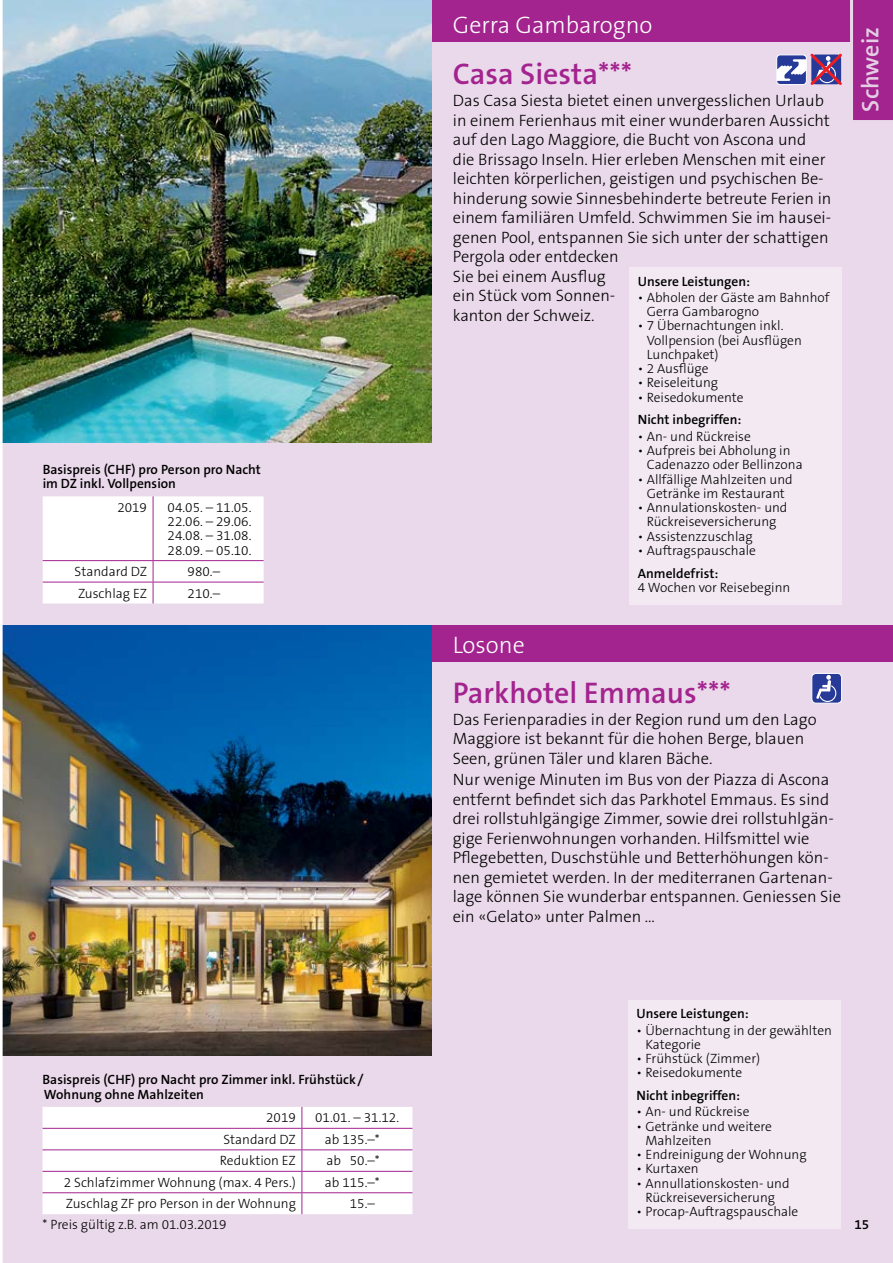
<style>
.page{position:relative;width:893px;height:1263px;background:#ead9ea}
.page>*{position:absolute;margin:0;border:0;box-sizing:border-box;transform-origin:0 0}
.t1{font:600 30px "The Sans B6";color:#a3238f}
.t2{font:300 24px "The Sans B3";color:#fff}
.t3{font:600 24px "The Sans B6";color:#e4cee4}
.t4{font:300 16.5px/19.5px "The Sans B3";color:#000}
.t5{font:300 13.5px/14.2px "The Sans B3";color:#000}
.t6{font:600 13.5px/14.2px "The Sans B6";color:#000}
</style>
<div class="page">
<div style="left:0;top:0;width:893px;height:42px;background:#a3238f"></div>
<div style="left:0;top:625px;width:893px;height:36px;background:#a3238f"></div>
<img style="left:3px;top:0;width:429px;height:442px">
<img style="left:3px;top:625px;width:428px;height:431px">
<svg style="left:43px;top:1107px;width:369px;height:107px;background:#fbf7fa"></svg>
<hr style="left:302px;top:1192px;width:110px;height:1px;background:#a3238f">
<div style="left:628px;top:1000px;width:213px;height:229px;background:#f2e9f3"></div>
<div style="left:43px;top:496px;width:221px;height:107px;background:#fff"></div>
<hr style="left:153px;top:560px;width:111px;height:1px;background:#a3238f">
<hr style="left:153px;top:582px;width:111px;height:1px;background:#a3238f">
<div style="left:629px;top:268px;width:213px;height:336px;background:#f2e9f3"></div>
<div style="left:812px;top:673px;width:30px;height:30px;background:#283a97;border-radius:4px"></div>
<div style="left:811px;top:673px;width:31px;height:30px;border:1px solid #fff;border-radius:4px"></div>
<svg style="left:816px;top:675px;width:20px;height:27px"></svg>
<div style="left:776px;top:55px;width:31px;height:30px;border:1px solid #fff;border-radius:4px"></div>
<svg style="left:777px;top:0;width:116px;height:120px"></svg>
<hr style="left:0;top:0;width:3px;height:1263px;background:#fff">
<p class="t6" style="left:43px;top:463px;width:220px">Basispreis (CHF) pro Person pro Nacht im DZ inkl. Vollpension</p>
<p class="t5" style="left:117px;top:501px;width:31px">2019</p>
<p class="t5" style="left:168px;top:501px;width:85px;text-align:justify">04.05. – 11.05.<br>22.06. – 29.06.<br>24.08. – 31.08.<br>28.09. – 05.10.</p>
<p class="t5" style="left:75px;top:565px;width:74px">Standard DZ</p>
<p class="t5" style="left:188px;top:565px;width:34px">980.–</p>
<p class="t5" style="left:78px;top:587px;width:71px">Zuschlag EZ</p>
<p class="t5" style="left:188px;top:587px;width:34px">210.–</p>
<p class="t6" style="left:43px;top:1073px;width:323px">Basispreis (CHF) pro Nacht pro Zimmer inkl. Frühstück/ -Wohnung ohne Mahlzeiten</p>
<p class="t5" style="left:266px;top:1111px;width:31px">2019</p>
<p class="t5" style="left:315px;top:1111px;width:85px">01.01. – 31.12.</p>
<p class="t5" style="left:223px;top:1133px;width:74px">Standard DZ</p>
<p class="t5" style="left:325px;top:1133px;width:56px">ab 135.–*</p>
<p class="t5" style="left:220px;top:1154px;width:77px">Reduktion EZ</p>
<p class="t5" style="left:326px;top:1154px;width:55px">ab 50.–*</p>
<p class="t5" style="left:64px;top:1176px;width:234px">2 Schlafzimmer Wohnung (max. 4 Pers.)</p>
<p class="t5" style="left:325px;top:1176px;width:56px">ab 115.–*</p>
<p class="t5" style="left:66px;top:1197px;width:232px">Zuschlag ZF pro Person in der Wohnung</p>
<p class="t5" style="left:350px;top:1197px;width:27px">15.–</p>
<p class="t5" style="left:43px;top:1218px;width:186px">* Preis gültig z.B. am 01.03.2019</p>
<h2 class="t2" style="left:453px;top:13px;width:201px">Gerra Gambarogno</h2>
<h1 class="t1" style="left:453px;top:59px;width:181px">Casa Siesta***</h1>
<p class="t4" style="left:453px;top:92px;width:380px">Das Casa Siesta bietet einen unvergesslichen Urlaub in einem Ferienhaus mit einer wunderbaren Aussicht auf den Lago Maggiore, die Bucht von Ascona und die Brissago Inseln. Hier erleben Menschen mit einer leichten körperlichen, geistigen und psychischen Be&shy;hinderung sowie Sinnesbehinderte betreute Ferien in einem familiären Umfeld. Schwimmen Sie im hausei&shy;genen Pool, entspannen Sie sich unter der schattigen Pergola oder entdecken<br>Sie bei einem Ausflug<br>ein Stück vom Sonnen-<br>kanton der Schweiz.</p>
<p class="t6" style="left:638px;top:275px;width:114px">Unsere Leistungen:</p>
<p class="t5" style="left:647px;top:291px;width:184px;text-indent:-9px">• Abholen der Gäste am Bahnhof<br>Gerra Gambarogno</p>
<p class="t5" style="left:647px;top:320px;width:156px;text-indent:-9px">• 7 Übernachtungen inkl.<br>Vollpension (bei Ausflügen<br>Lunchpaket)</p>
<p class="t5" style="left:638px;top:362px;width:72px">• 2 Ausflüge</p>
<p class="t5" style="left:638px;top:377px;width:82px">• Reiseleitung</p>
<p class="t5" style="left:638px;top:391px;width:107px">• Reisedokumente</p>
<p class="t6" style="left:638px;top:413px;width:105px">Nicht inbegriffen:</p>
<p class="t5" style="left:638px;top:430px;width:114px">• An- und Rückreise</p>
<p class="t5" style="left:647px;top:444px;width:157px;text-indent:-9px">• Aufpreis bei Abholung in<br>Cadenazzo oder Bellinzona</p>
<p class="t5" style="left:638px;top:473px;width:156px;text-align:center">• Allfällige Mahlzeiten und<br>Getränke im Restaurant</p>
<p class="t5" style="left:638px;top:501px;width:151px;text-align:center">• Annulationskosten- und<br>Rückreiseversicherung</p>
<p class="t5" style="left:638px;top:530px;width:116px">• Assistenzzuschlag</p>
<p class="t5" style="left:638px;top:544px;width:120px">• Auftragspauschale</p>
<p class="t6" style="left:638px;top:567px;width:82px">Anmeldefrist:</p>
<p class="t5" style="left:638px;top:581px;width:154px">4 Wochen vor Reisebeginn</p>
<h2 class="t2" style="left:453px;top:632px;width:74px">Losone</h2>
<h1 class="t1" style="left:453px;top:677px;width:280px">Parkhotel Emmaus***</h1>
<p class="t4" style="left:453px;top:710px;width:365px">Das Ferienparadies in der Region rund um den Lago<br>Maggiore ist bekannt für die hohen Berge, blauen<br>Seen, grünen Täler und klaren Bäche.</p>
<p class="t4" style="left:453px;top:771px;width:390px">Nur wenige Minuten im Bus von der Piazza di Ascona entfernt befindet sich das Parkhotel Emmaus. Es sind drei rollstuhlgängige Zimmer, sowie drei rollstuhlgän&shy;gige Ferienwohnungen vorhanden. Hilfsmittel wie Pflegebetten, Duschstühle und Betterhöhungen kön&shy;nen gemietet werden. In der mediterranen Gartenan&shy;lage können Sie wunderbar entspannen. Geniessen Sie ein «Gelato» unter Palmen …</p>
<h2 class="t3" style="left:858px;top:112px;width:86px;rotate:-90deg">Schweiz</h2>
<p class="t6" style="left:636px;top:1007px;width:114px">Unsere Leistungen:</p>
<p class="t5" style="left:645px;top:1024px;width:188px;text-indent:-9px">• Übernachtung in der gewählten<br>Kategorie</p>
<p class="t5" style="left:636px;top:1052px;width:125px">• Frühstück (Zimmer)</p>
<p class="t5" style="left:636px;top:1066px;width:107px">• Reisedokumente</p>
<p class="t6" style="left:636px;top:1089px;width:105px">Nicht inbegriffen:</p>
<p class="t5" style="left:636px;top:1105px;width:114px">• An- und Rückreise</p>
<p class="t5" style="left:645px;top:1120px;width:128px;text-indent:-9px">• Getränke und weitere<br>Mahlzeiten</p>
<p class="t5" style="left:636px;top:1148px;width:172px">• Endreinigung der Wohnung</p>
<p class="t5" style="left:636px;top:1162px;width:64px">• Kurtaxen</p>
<p class="t5" style="left:636px;top:1177px;width:155px;text-align:center">• Annullationskosten- und<br>Rückreiseversicherung</p>
<p class="t5" style="left:636px;top:1205px;width:163px">• Procap-Auftragspauschale</p>
<p class="t6" style="left:854px;top:1218px;width:16px">15</p>
</div>
